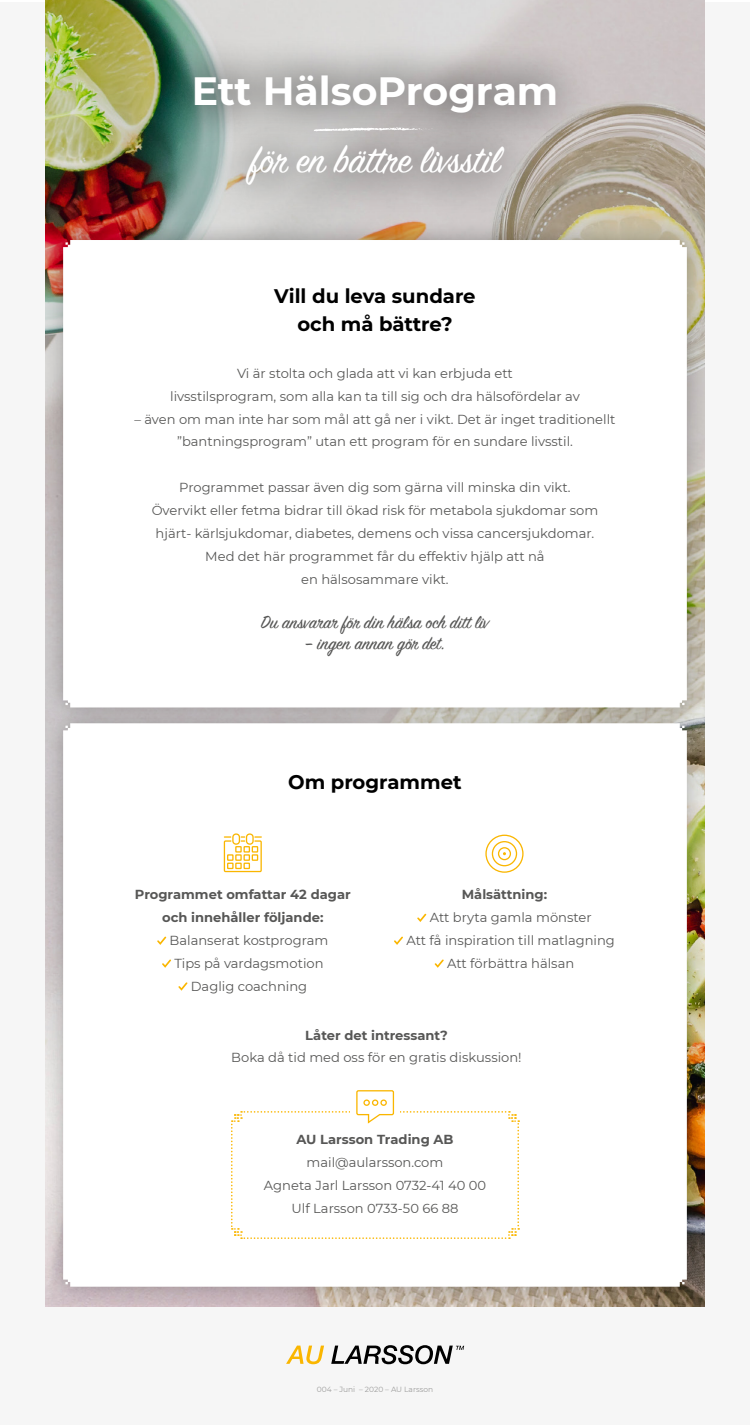
<style>
.page{position:relative;width:750px;height:1425px;background:#fff}
.page>*{position:absolute;margin:0;border:0;box-sizing:border-box;transform-origin:0 0}
.t1{font:41.25px "Sign Painter House Script";color:#fff}
.t2{font:700 39.38px "Montserrat";color:#fff}
.t3{font:19.62px "Sign Painter House Script";color:#575756}
.t4{font:700 19.62px/27.8px "Montserrat";color:#000;text-align:center}
.t5{font:13.12px/22.9px "Montserrat";color:#575756;text-align:center}
.t6{font:700 13.12px/22.9px "Montserrat";color:#575756;text-align:center}
.t7{font:7.5px "Montserrat";color:#9d9d9c}
</style>
<div class="page">
<div style="left:0;top:2px;width:750px;height:1423px;background:#f6f6f6"></div>
<img style="left:45px;top:0;width:660px;height:220px">
<div style="left:43px;top:220px;width:664px;height:507px;background:#000;opacity:.25"></div>
<div style="left:63px;top:240px;width:624px;height:464px;background:#fff"></div>
<svg style="left:155px;top:37px;width:440px;height:115px;background:#a6aba8"></svg>
<svg style="left:209px;top:111px;width:333px;height:109px;background:#bcb9b7"></svg>
<svg style="left:313px;top:127px;width:125px;height:5px"></svg>
<div style="left:43px;top:704px;width:664px;height:603px;background:#000;opacity:.25"></div>
<div style="left:63px;top:723px;width:624px;height:564px;background:#fff"></div>
<svg style="left:157px;top:937px;width:9px;height:8px"></svg>
<svg style="left:162px;top:959px;width:9px;height:9px"></svg>
<svg style="left:178px;top:982px;width:10px;height:9px"></svg>
<svg style="left:417px;top:914px;width:9px;height:8px"></svg>
<svg style="left:394px;top:937px;width:9px;height:8px"></svg>
<svg style="left:435px;top:959px;width:9px;height:9px"></svg>
<div style="left:351px;top:1087px;width:49px;height:37px;background:#fff"></div>
<svg style="left:223px;top:833px;width:40px;height:40px"></svg>
<div style="left:485px;top:835px;width:39px;height:38px;border:1px solid #fab600;border-radius:50%"></div>
<svg style="left:491px;top:840px;width:27px;height:27px"></svg>
<div style="left:231px;top:1089px;width:288px;height:150px;background:#fff"></div>
<svg style="left:286px;top:1346px;width:38px;height:18px"></svg>
<svg style="left:331px;top:1345px;width:133px;height:19px"></svg>
<h2 class="t2" style="left:192px;top:63px;width:368px">Ett HälsoProgram</h2>
<h1 class="t1" style="left:250px;top:135px;width:252px">för en bättre livsstil</h1>
<h3 class="t4" style="left:274px;top:281px;width:203px">Vill du leva sundare och må bättre?</h3>
<p class="t5" style="left:170px;top:361px;width:411px">Vi är stolta och glada att vi kan erbjuda ett<br>livsstilsprogram, som alla kan ta till sig och dra hälsofördelar av</p>
<p class="t5" style="left:134px;top:407px;width:483px">– även om man inte har som mål att gå ner i vikt. Det är inget traditionellt ”bantningsprogram” utan ett program för en sundare livsstil.</p>
<p class="t5" style="left:152px;top:476px;width:448px">Programmet passar även dig som gärna vill minska din vikt.<br>Övervikt eller fetma bidrar till ökad risk för metabola sjukdomar som hjärt- kärlsjukdomar, diabetes, demens och vissa cancersjukdomar.<br>Med det här programmet får du effektiv hjälp att nå<br>en hälsosammare vikt.</p>
<h3 class="t3" style="left:261px;top:610px;width:230px">Du ansvarar för din hälsa och ditt liv</h3>
<h3 class="t3" style="left:305px;top:631px;width:142px">– ingen annan gör det.</h3>
<h3 class="t4" style="left:288px;top:767px;width:175px">Om programmet</h3>
<p class="t6" style="left:135px;top:882px;width:217px">Programmet omfattar 42 dagar och innehåller följande:</p>
<p class="t5" style="left:170px;top:928px;width:160px">Balanserat kostprogram<br>Tips på vardagsmotion<br>Daglig coachning</p>
<p class="t6" style="left:462px;top:882px;width:87px">Målsättning:</p>
<p class="t5" style="left:406px;top:905px;width:210px">Att bryta gamla mönster<br>Att få inspiration till matlagning<br>Att förbättra hälsan</p>
<p class="t6" style="left:305px;top:1023px;width:144px">Låter det intressant?</p>
<p class="t5" style="left:231px;top:1046px;width:292px">Boka då tid med oss för en gratis diskussion!</p>
<p class="t6" style="left:296px;top:1128px;width:159px">AU Larsson Trading AB</p>
<p class="t5" style="left:264px;top:1151px;width:224px">mail@aularsson.com<br>Agneta Jarl Larsson 0732-41 40 00<br>Ulf Larsson 0733-50 66 88</p>
<p class="t7" style="left:317px;top:1384px;width:118px">004 – Juni – 2020 – AU Larsson</p>
</div>
